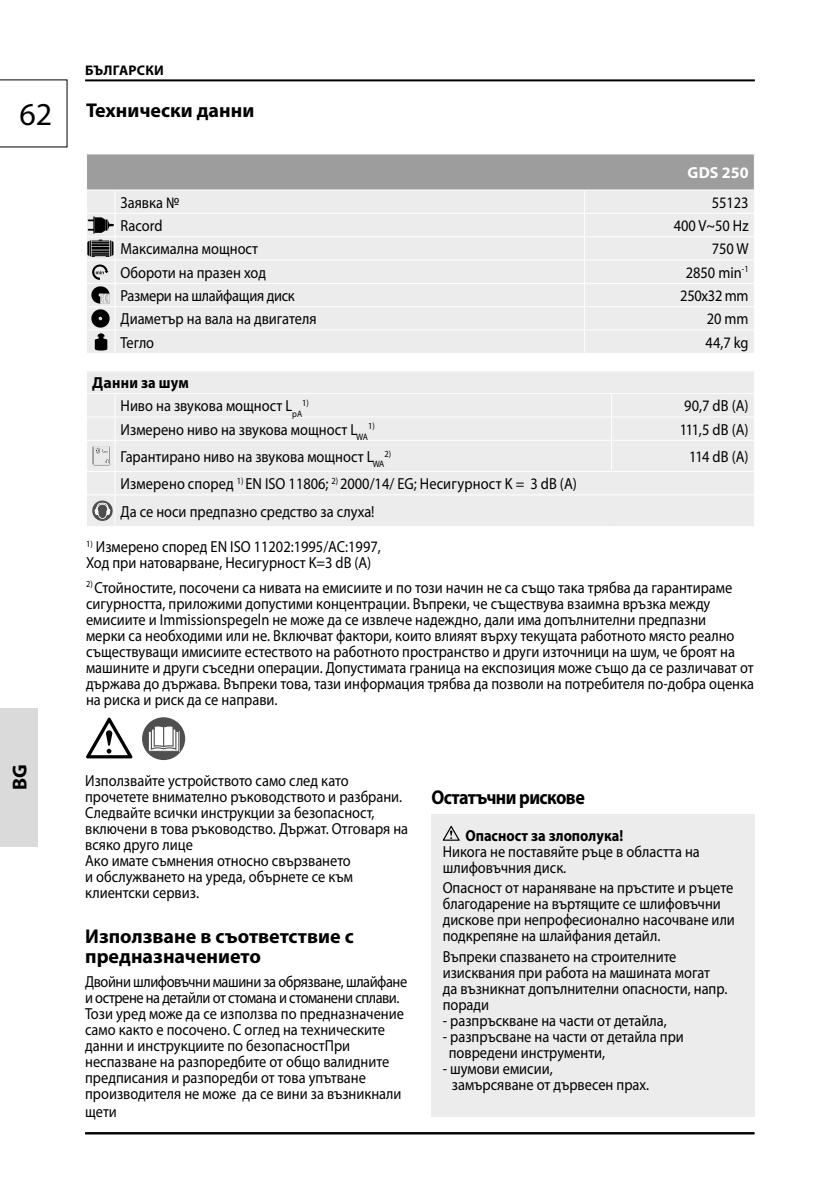
<style>
.page{position:relative;width:840px;height:1191px;background:#fff}
.page>*{position:absolute;margin:0;border:0;box-sizing:border-box;transform-origin:0 0}
.t1{font:32px "Myriad Pro";color:#000}
.Überschrift{font:700 20px/20px "Myriad Pro";color:#000}
.Überschrift-2{font:700 20px "Myriad Pro";letter-spacing:-.03em;color:#000;scale:.9 1}
.Technische_Daten{font:16px/16px "Myriad Pro";color:#000;scale:.9 1}
.Technische_Daten-2{font:16px "Myriad Pro";letter-spacing:-.02em;color:#000;scale:.9 1}
.t2{font:700 16px "Myriad Pro";letter-spacing:.015em;color:#000}
.t3{font:700 16px "Myriad Pro";letter-spacing:.01em;color:#fff}
.Sprache{font:700 14px "Myriad Pro";letter-spacing:.02em;color:#000}
.t4{font:9.4px "Myriad Pro";color:#000;scale:.9 1}
.s1{font-weight:700}
</style>
<div class="page">
<hr style="left:85px;top:1132px;width:669px;height:2px;background:#000">
<hr style="left:85px;top:79px;width:669px;height:2px;background:#000">
<svg style="left:0;top:79px;width:68px;height:69px"></svg>
<div style="left:0;top:708px;width:38px;height:138px;background:#dadada"></div>
<svg style="left:86px;top:154px;width:668px;height:199px;background:#dedede"></svg>
<img style="left:88px;top:216px;width:25px;height:18px">
<img style="left:88px;top:240px;width:25px;height:17px">
<img style="left:92px;top:263px;width:18px;height:17px">
<img style="left:92px;top:286px;width:18px;height:18px">
<img style="left:92px;top:310px;width:18px;height:17px">
<img style="left:94px;top:333px;width:13px;height:17px">
<div style="left:87px;top:371px;width:666px;height:155px;background:#ececec"></div>
<hr style="left:115px;top:393px;width:496px;height:1px;background:#fff">
<hr style="left:611px;top:393px;width:143px;height:1px;background:#fff">
<hr style="left:115px;top:416px;width:496px;height:1px;background:#fff">
<hr style="left:611px;top:416px;width:143px;height:1px;background:#fff">
<svg style="left:610px;top:394px;width:1px;height:46px"></svg>
<svg style="left:753px;top:371px;width:1px;height:69px"></svg>
<div style="left:87px;top:371px;width:28px;height:70px;background:#ececec"></div>
<hr style="left:115px;top:440px;width:496px;height:1px;background:#fff">
<hr style="left:114px;top:441px;width:1px;height:30px;background:#fff">
<hr style="left:611px;top:440px;width:143px;height:1px;background:#fff">
<hr style="left:610px;top:441px;width:1px;height:30px;background:#fff">
<hr style="left:115px;top:471px;width:496px;height:1px;background:#fff">
<hr style="left:611px;top:471px;width:143px;height:1px;background:#fff">
<svg style="left:753px;top:472px;width:1px;height:22px"></svg>
<hr style="left:115px;top:494px;width:496px;height:1px;background:#fff">
<hr style="left:611px;top:494px;width:143px;height:1px;background:#fff">
<img style="left:92px;top:446px;width:19px;height:20px">
<svg style="left:87px;top:471px;width:28px;height:55px;background:#d4d4d4"></svg>
<div style="left:142px;top:717px;width:43px;height:43px;background:#4f4f4f;border-radius:50%"></div>
<svg style="left:148px;top:726px;width:31px;height:25px"></svg>
<svg style="left:86px;top:717px;width:47px;height:41px"></svg>
<div style="left:431px;top:814px;width:323px;height:303px;background:#ececec"></div>
<svg style="left:442px;top:825px;width:17px;height:15px"></svg>
<h1 class="t1" style="left:19px;top:95px;width:34px">62</h1>
<p class="Überschrift" style="left:9px;top:790px;width:27px;rotate:-90deg">BG</p>
<p class="Sprache" style="left:85px;top:61px;width:80px">БЪЛГАРСКИ</p>
<p class="Überschrift" style="left:86px;top:100px;width:170px">Технически данни</p>
<p class="t3" style="left:687px;top:162px;width:63px">GDS 250</p>
<p class="Technische_Daten" style="left:120px;top:194px;width:67px">Заявка №</p>
<p class="Technische_Daten" style="left:711px;top:194px;width:43px">55123</p>
<p class="Technische_Daten" style="left:120px;top:217px;width:48px">Racord</p>
<p class="Technische_Daten" style="left:673px;top:217px;width:85px">400 V~50 Hz</p>
<p class="Technische_Daten" style="left:120px;top:241px;width:154px">Максимална мощност</p>
<p class="Technische_Daten" style="left:711px;top:241px;width:42px">750 W</p>
<p class="Technische_Daten" style="left:120px;top:264px;width:163px">Обороти на празен ход</p>
<p class="Technische_Daten" style="left:685px;top:264px;width:71px">2850 min<sup>-1</sup></p>
<p class="Technische_Daten-2" style="left:120px;top:286px;width:195px">Размери на шлайфащия диск</p>
<p class="Technische_Daten-2" style="left:679px;top:286px;width:77px">250x32 mm</p>
<p class="Technische_Daten" style="left:120px;top:311px;width:219px">Диаметър на вала на двигателя</p>
<p class="Technische_Daten" style="left:706px;top:311px;width:48px">20 mm</p>
<p class="Technische_Daten" style="left:120px;top:334px;width:39px">Тегло</p>
<p class="Technische_Daten" style="left:705px;top:334px;width:49px">44,7 kg</p>
<p class="t2" style="left:92px;top:372px;width:98px">Данни за шум</p>
<p class="Technische_Daten" style="left:120px;top:398px;width:203px">Ниво на звукова мощност L<sub>pA</sub></p>
<p class="t4" style="left:302px;top:397px;width:9px">1)</p>
<p class="Technische_Daten" style="left:683px;top:398px;width:73px">90,7 dB (A)</p>
<p class="Technische_Daten" style="left:120px;top:421px;width:276px">Измерено ниво на звукова мощност L<sub>WA</sub></p>
<p class="t4" style="left:368px;top:420px;width:9px">1)</p>
<p class="Technische_Daten" style="left:679px;top:421px;width:78px">111,5 dB (A)</p>
<p class="Technische_Daten" style="left:120px;top:448px;width:294px">Гарантирано ниво на звукова мощност L<sub>WA</sub></p>
<p class="t4" style="left:384px;top:447px;width:9px">2)</p>
<p class="Technische_Daten" style="left:689px;top:448px;width:67px">114 dB (A)</p>
<p class="Technische_Daten" style="left:120px;top:475px;width:508px">Измерено според <sup>1)</sup> EN ISO 11806; <sup>2)</sup> 2000/14/ EG; Несигурност K = 3 dB (A)</p>
<p class="Technische_Daten" style="left:120px;top:503px;width:283px">Да се носи предпазно средство за слуха!</p>
<p class="Technische_Daten" style="left:86px;top:538px;width:329px"><sup>1)</sup> Измерено според EN ISO 11202:1995/AC:1997,<br>Ход при натоварване, Несигурност K=3 dB (A)</p>
<p class="Technische_Daten" style="left:86px;top:579px;width:743px"><sup>2)</sup> Стойностите, посочени са нивата на емисиите и по този начин не са също така трябва да гарантираме сигурността, приложими допустими концентрации. Въпреки, че съществува взаимна връзка между емисиите и Immissionspegeln не може да се извлече надеждно, дали има допълнителни предпазни<br>мерки са необходими или не. Включват фактори, които влияят върху текущата работното място реално съществуващи имисиите естеството на работното пространство и други източници на шум, че броят на машините и други съседни операции. Допустимата граница на експозиция може също да се различават от държава до държава. Въпреки това, тази информация трябва да позволи на потребителя по-добра оценка на риска и риск да се направи.</p>
<p class="Technische_Daten" style="left:85px;top:772px;width:360px">Използвайте устройството само след като прочетете внимателно ръководството и разбрани.<br>Следвайте всички инструкции за безопасност, включени в това ръководство. Държат. Отговаря на всяко друго лице<br>Ако имате съмнения относно свързването<br>и обслужването на уреда, обърнете се към клиентски сервиз.</p>
<p class="Überschrift" style="left:85px;top:925px;width:270px">Използване в съответствие с предназначението</p>
<p class="Technische_Daten" style="left:85px;top:973px;width:359px">Двойни шлифовъчни машини за обрязване, шлайфане и острене на детайли от стомана и стоманени сплави.<br>Този уред може да се използва по предназначение само както е посочено. С оглед на техническите данни и инструкциите по безопасностПри неспазване на разпоредбите от общо валидните предписания и разпоредби от това упътване производителя не може да се вини за възникнали</p>
<p class="Technische_Daten" style="left:85px;top:1103px;width:37px">щети</p>
<p class="Überschrift-2" style="left:431px;top:783px;width:172px">Остатъчни рискове</p>
<p class="Technische_Daten" style="left:442px;top:827px;width:287px;text-indent:23px"><span class="s1">Опасност за злополука!<br></span>Никога не поставяйте ръце в областта на шлифовъчния диск.</p>
<p class="Technische_Daten" style="left:442px;top:879px;width:326px">Опасност от нараняване на пръстите и ръцете благодарение на въртящите се шлифовъчни дискове при непрофесионално насочване или подкрепяне на шлайфания детайл.</p>
<p class="Technische_Daten" style="left:442px;top:948px;width:318px">Въпреки спазването на строителните изисквания при работа на машината могат да възникнат допълнителни опасности, напр. поради</p>
<p class="Technische_Daten" style="left:442px;top:1012px;width:250px">- разпръскване на части от детайла,</p>
<p class="Technische_Daten" style="left:448px;top:1028px;width:262px;text-indent:-6px">- разпръсване на части от детайла при повредени инструменти,</p>
<p class="Technische_Daten" style="left:451px;top:1060px;width:221px;text-indent:-9px">- шумови емисии,<br>замърсяване от дървесен прах.</p>
</div>
